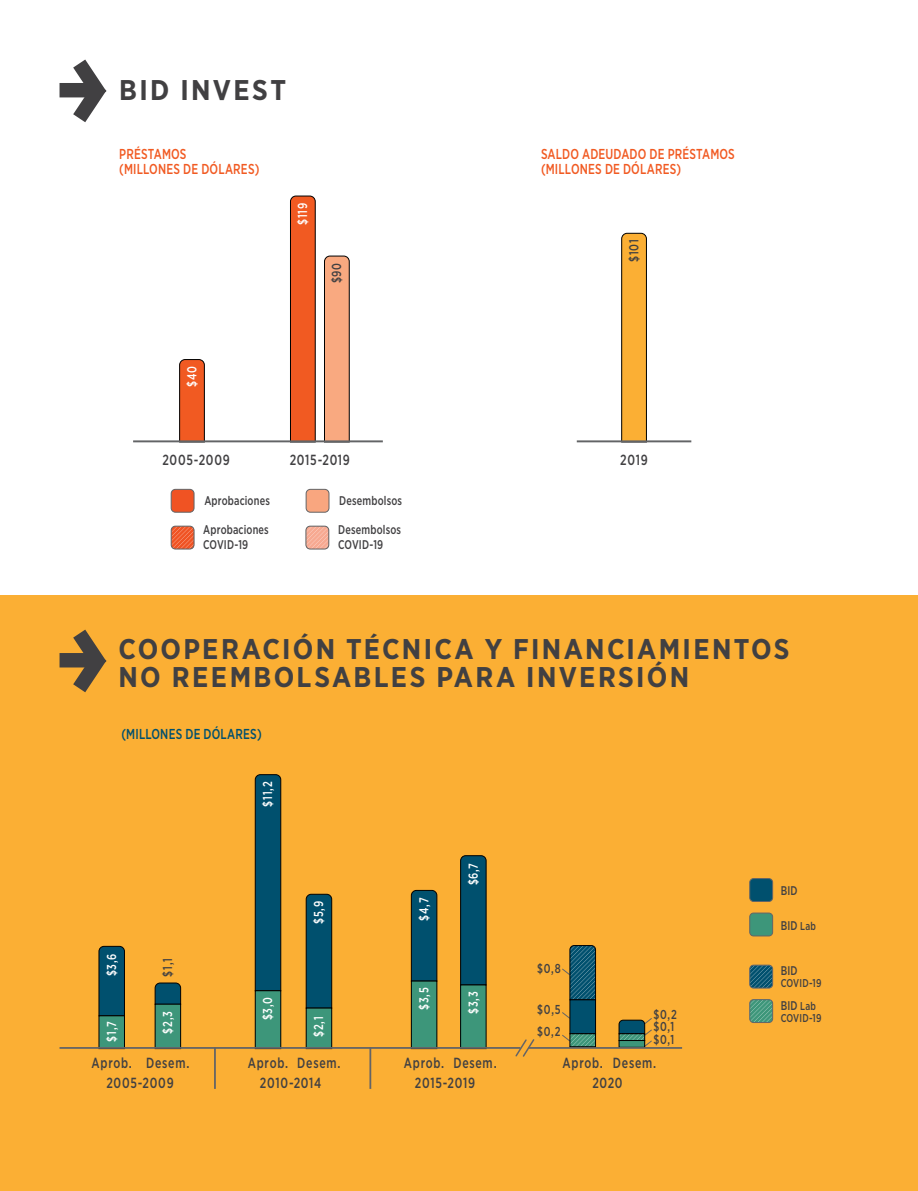
<style>
.page{position:relative;width:918px;height:1191px;background:#fff}
.page>*{position:absolute;margin:0;border:0;box-sizing:border-box;transform-origin:0 0}
.t1{font:700 28.5px/28.5px "Gotham Narrow";letter-spacing:.08em;color:#414042}
.t2{font:500 14.7px/20.7px "Gotham Narrow";letter-spacing:.06em;color:#414042;scale:.83 1}
.t3{font:500 14.4px/15px "Gotham Narrow";letter-spacing:.015em;color:#f15a22;scale:.83 1}
.t4{font:500 14.4px "Gotham Narrow";letter-spacing:.015em;color:#00506e;scale:.83 1}
.t5{font:500 13.05px "Gotham Narrow";color:#fff;scale:.83 1}
.t6{font:500 13.05px "Gotham Narrow";color:#414042;scale:.83 1}
.t7{font:500 12.9px "Gotham Narrow";color:#fff;scale:.83 1}
.t8{font:500 12.9px/12px "Gotham Narrow";color:#414042;scale:.83 1}
.t9{font:500 12.6px/15px "Gotham Narrow";letter-spacing:.015em;color:#414042;scale:.83 1}
.t10{font:500 11.4px "Gotham Narrow";letter-spacing:.015em;color:#414042;scale:.83 1}
.s1{font-size:11.4px}
</style>
<div class="page">
<div style="left:0;top:595px;width:918px;height:596px;background:#fbaf34"></div>
<svg style="left:179px;top:359px;width:26px;height:81px"></svg>
<svg style="left:290px;top:195px;width:26px;height:245px"></svg>
<svg style="left:324px;top:255px;width:26px;height:185px"></svg>
<svg style="left:621px;top:233px;width:26px;height:207px"></svg>
<hr style="left:133px;top:440px;width:250px;height:2px;background:#636466">
<hr style="left:577px;top:440px;width:114px;height:2px;background:#636466">
<svg style="left:59px;top:59px;width:48px;height:64px"></svg>
<div style="left:60px;top:83px;width:40px;height:14px;background:#414042"></div>
<svg style="left:59px;top:629px;width:48px;height:64px"></svg>
<div style="left:60px;top:653px;width:40px;height:14px;background:#414042"></div>
<div style="left:171px;top:489px;width:23px;height:23px;background:#f05323;border-radius:4px"></div>
<div style="left:171px;top:489px;width:23px;height:23px;border:1px solid #636466;border-radius:4px"></div>
<div style="left:306px;top:489px;width:23px;height:23px;background:#f9a67f;border-radius:4px"></div>
<div style="left:306px;top:489px;width:23px;height:23px;border:1px solid #636466;border-radius:4px"></div>
<svg style="left:171px;top:526px;width:23px;height:23px"></svg>
<div style="left:171px;top:526px;width:23px;height:23px;border:1px solid #636466;border-radius:4px"></div>
<svg style="left:306px;top:526px;width:23px;height:23px"></svg>
<div style="left:306px;top:526px;width:23px;height:23px;border:1px solid #636466;border-radius:4px"></div>
<hr style="left:214px;top:1047px;width:2px;height:41px;background:#636466">
<hr style="left:369px;top:1047px;width:2px;height:41px;background:#636466">
<svg style="left:99px;top:946px;width:26px;height:69px"></svg>
<div style="left:99px;top:1015px;width:25px;height:33px;background:#3d967a"></div>
<div style="left:99px;top:1015px;width:26px;height:33px;border:1px solid #000"></div>
<svg style="left:155px;top:982px;width:26px;height:22px"></svg>
<div style="left:155px;top:1004px;width:26px;height:44px;background:#3d967a"></div>
<div style="left:155px;top:1004px;width:26px;height:44px;border:1px solid #000"></div>
<svg style="left:255px;top:774px;width:26px;height:216px"></svg>
<div style="left:255px;top:990px;width:26px;height:58px;background:#3d967a"></div>
<div style="left:255px;top:990px;width:26px;height:58px;border:1px solid #000"></div>
<svg style="left:306px;top:893px;width:26px;height:114px"></svg>
<div style="left:306px;top:1008px;width:26px;height:40px;background:#3d967a"></div>
<div style="left:306px;top:1007px;width:26px;height:41px;border:1px solid #000"></div>
<svg style="left:411px;top:890px;width:26px;height:90px"></svg>
<div style="left:411px;top:981px;width:26px;height:67px;background:#3d967a"></div>
<div style="left:411px;top:980px;width:26px;height:68px;border:1px solid #000"></div>
<svg style="left:460px;top:855px;width:27px;height:130px"></svg>
<div style="left:461px;top:985px;width:25px;height:63px;background:#3d967a"></div>
<div style="left:460px;top:984px;width:26px;height:64px;border:1px solid #000"></div>
<hr style="left:60px;top:1047px;width:460px;height:1px;background:#636466">
<div style="left:750px;top:878px;width:23px;height:23px;background:#00506e;border-radius:4px"></div>
<div style="left:750px;top:878px;width:23px;height:23px;border:1px solid #636466;border-radius:4px"></div>
<div style="left:750px;top:913px;width:23px;height:23px;background:#3d967a;border-radius:4px"></div>
<div style="left:750px;top:913px;width:23px;height:23px;border:1px solid #636466;border-radius:4px"></div>
<svg style="left:750px;top:965px;width:23px;height:23px"></svg>
<div style="left:750px;top:965px;width:23px;height:23px;border:1px solid #636466;border-radius:4px"></div>
<svg style="left:750px;top:999px;width:23px;height:23px"></svg>
<div style="left:750px;top:999px;width:23px;height:23px;border:1px solid #636466;border-radius:4px"></div>
<svg style="left:514px;top:1039px;width:22px;height:18px"></svg>
<svg style="left:562px;top:1011px;width:8px;height:8px"></svg>
<svg style="left:562px;top:945px;width:34px;height:55px"></svg>
<div style="left:570px;top:999px;width:26px;height:34px;background:#00506e"></div>
<div style="left:570px;top:999px;width:26px;height:35px;border:1px solid #000"></div>
<svg style="left:562px;top:1033px;width:34px;height:14px"></svg>
<svg style="left:619px;top:1018px;width:33px;height:29px"></svg>
<div style="left:619px;top:1033px;width:26px;height:7px;border:1px solid #000"></div>
<div style="left:619px;top:1040px;width:26px;height:7px;background:#3d967a"></div>
<div style="left:619px;top:1040px;width:26px;height:7px;border:1px solid #000"></div>
<hr style="left:528px;top:1047px;width:154px;height:1px;background:#636466">
<h1 class="t1" style="left:119px;top:76px;width:168px">BID INVEST</h1>
<p class="t3" style="left:119px;top:146px;width:170px">PRÉSTAMOS<br>(MILLONES DE DÓLARES)</p>
<p class="t3" style="left:541px;top:146px;width:235px">SALDO ADEUDADO DE PRÉSTAMOS (MILLONES DE DÓLARES)</p>
<p class="t5" style="left:184px;top:387px;width:27px;rotate:-90deg">$40</p>
<p class="t5" style="left:294px;top:225px;width:28px;rotate:-90deg">$119</p>
<p class="t6" style="left:328px;top:283px;width:26px;rotate:-90deg">$90</p>
<p class="t6" style="left:626px;top:262px;width:29px;rotate:-90deg">$101</p>
<p class="t2" style="left:162px;top:449px;width:83px">2005-2009</p>
<p class="t2" style="left:290px;top:449px;width:74px">2015-2019</p>
<p class="t2" style="left:620px;top:449px;width:35px">2019</p>
<p class="t9" style="left:204px;top:493px;width:81px">Aprobaciones</p>
<p class="t9" style="left:339px;top:493px;width:77px">Desembolsos</p>
<p class="t9" style="left:203px;top:522px;width:81px">Aprobaciones<br>COVID-19</p>
<p class="t9" style="left:338px;top:522px;width:77px">Desembolsos<br>COVID-19</p>
<h1 class="t1" style="left:118px;top:634px;width:673px">COOPERACIÓN TÉCNICA Y FINANCIAMIENTOS<br>NO REEMBOLSABLES PARA INVERSIÓN</h1>
<p class="t4" style="left:122px;top:725px;width:170px">(MILLONES DE DÓLARES)</p>
<p class="t7" style="left:103px;top:976px;width:29px;rotate:-90deg">$3,6</p>
<p class="t8" style="left:161px;top:976px;width:23px;rotate:-90deg">$1,1</p>
<p class="t7" style="left:103px;top:1041px;width:26px;rotate:-90deg">$1,7</p>
<p class="t7" style="left:159px;top:1033px;width:29px;rotate:-90deg">$2,3</p>
<p class="t7" style="left:260px;top:806px;width:32px;rotate:-90deg">$11,2</p>
<p class="t7" style="left:260px;top:1020px;width:29px;rotate:-90deg">$3,0</p>
<p class="t7" style="left:311px;top:924px;width:29px;rotate:-90deg">$5,9</p>
<p class="t7" style="left:311px;top:1036px;width:26px;rotate:-90deg">$2,1</p>
<p class="t7" style="left:416px;top:920px;width:29px;rotate:-90deg">$4,7</p>
<p class="t7" style="left:416px;top:1010px;width:29px;rotate:-90deg">$3,5</p>
<p class="t7" style="left:465px;top:885px;width:29px;rotate:-90deg">$6,7</p>
<p class="t7" style="left:465px;top:1014px;width:29px;rotate:-90deg">$3,3</p>
<p class="t2" style="left:92px;top:1052px;width:120px">Aprob. Desem.</p>
<p class="t2" style="left:248px;top:1052px;width:50px">Aprob.</p>
<p class="t2" style="left:404px;top:1052px;width:50px">Aprob.</p>
<p class="t2" style="left:106px;top:1072px;width:83px">2005-2009</p>
<p class="t2" style="left:260px;top:1072px;width:76px">2010-2014</p>
<p class="t2" style="left:415px;top:1072px;width:74px">2015-2019</p>
<p class="t2" style="left:297px;top:1052px;width:54px">Desem.</p>
<p class="t2" style="left:453px;top:1052px;width:54px">Desem.</p>
<p class="t8" style="left:537px;top:962px;width:30px">$0,8</p>
<p class="t8" style="left:537px;top:1002px;width:30px">$0,5</p>
<p class="t8" style="left:537px;top:1025px;width:30px">$0,2</p>
<p class="t8" style="left:653px;top:1008px;width:30px">$0,2 $0,1</p>
<p class="t8" style="left:653px;top:1033px;width:27px">$0,1</p>
<p class="t2" style="left:592px;top:1052px;width:38px;text-indent:-30px">Aprob.<br>2020</p>
<p class="t2" style="left:613px;top:1052px;width:54px">Desem.</p>
<p class="t9" style="left:781px;top:883px;width:22px">BID</p>
<p class="t9" style="left:781px;top:917px;width:44px">BID <span class="s1">Lab</span></p>
<p class="t9" style="left:781px;top:963px;width:22px">BID</p>
<p class="t10" style="left:781px;top:975px;width:51px">COVID-19</p>
<p class="t9" style="left:781px;top:997px;width:44px">BID <span class="s1">Lab</span></p>
<p class="t10" style="left:781px;top:1010px;width:51px">COVID-19</p>
</div>
